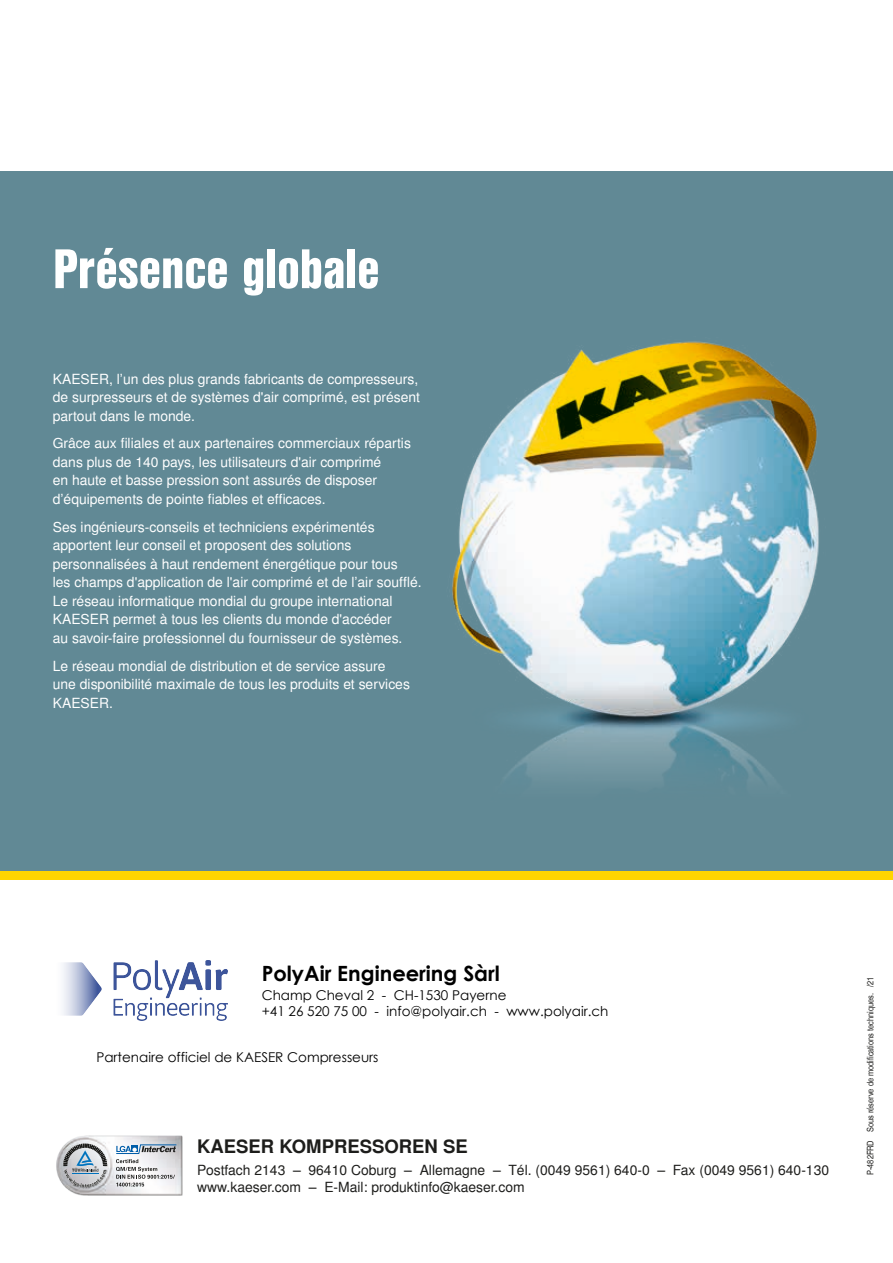
<style>
.page{position:relative;width:893px;height:1263px;background:#fff}
.page>*{position:absolute;margin:0;border:0;box-sizing:border-box;transform-origin:0 0}
.t1{font:54px "Nimbus San L Bla Con";color:#fff}
.t2{font:700 21px "Century Gothic";color:#000}
.t3{font:700 18.45px "Nimbus San L";color:#1d1d1b}
.t4{font:13.95px/18.5px "Nimbus San L";color:#fff}
.t5{font:13.95px/16.6px "Nimbus San L";color:#1d1d1b}
.t6{font:13.5px/16.2px "Century Gothic";color:#000}
.t7{font:9px "Nimbus San L Reg Con";color:#1d1d1b}
</style>
<div class="page">
<div style="left:0;top:171px;width:893px;height:700px;background:#618995"></div>
<img style="left:452px;top:341px;width:367px;height:440px">
<div style="left:0;top:871px;width:893px;height:8px;background:#ffd500"></div>
<img style="left:56px;top:1135px;width:127px;height:61px">
<img style="left:63px;top:1187px;width:44px;height:1px">
<img style="left:107px;top:1143px;width:1px;height:23px">
<img style="left:63px;top:1168px;width:1px;height:19px">
<img style="left:63px;top:1143px;width:44px;height:23px">
<svg style="left:64px;top:1144px;width:43px;height:43px;background:#a4acb2"></svg>
<svg style="left:116px;top:1144px;width:60px;height:43px"></svg>
<img style="left:63px;top:960px;width:165px;height:61px">
<h1 class="t1" style="left:53px;top:228px;width:328px">Présence globale</h1>
<p class="t4" style="left:53px;top:370px;width:369px;text-align:justify">KAESER, l’un des plus grands fabricants de compresseurs, de surpresseurs et de systèmes d'air comprimé, est présent partout dans le monde.</p>
<p class="t4" style="left:53px;top:435px;width:360px">Grâce aux filiales et aux partenaires commerciaux répartis dans plus de 140 pays, les utilisateurs d'air comprimé<br>en haute et basse pression sont assurés de disposer d’équipements de pointe fiables et efficaces.</p>
<p class="t4" style="left:53px;top:518px;width:370px">Ses ingénieurs-conseils et techniciens expérimentés apportent leur conseil et proposent des solutions personnalisées à haut rendement énergétique pour tous<br>les champs d'application de l'air comprimé et de l’air soufflé.<br>Le réseau informatique mondial du groupe international KAESER permet à tous les clients du monde d'accéder<br>au savoir-faire professionnel du fournisseur de systèmes.</p>
<p class="t4" style="left:53px;top:657px;width:359px">Le réseau mondial de distribution et de service assure une disponibilité maximale de tous les produits et services<br>KAESER.</p>
<h2 class="t2" style="left:262px;top:957px;width:240px">PolyAir Engineering Sàrl</h2>
<p class="t6" style="left:262px;top:987px;width:348px">Champ Cheval 2 - CH-1530 Payerne<br>+41 26 520 75 00 - info@polyair.ch - www.polyair.ch</p>
<p class="t6" style="left:96px;top:1049px;width:284px">Partenaire officiel de KAESER Compresseurs</p>
<h3 class="t3" style="left:197px;top:1136px;width:272px">KAESER KOMPRESSOREN SE</h3>
<p class="t5" style="left:197px;top:1162px;width:633px">Postfach 2143 – 96410 Coburg – Allemagne – Tél. (0049 9561) 640-0 – Fax (0049 9561) 640-130 www.kaeser.com – E-Mail: produktinfo@kaeser.com</p>
<p class="t7" style="left:865px;top:1175px;width:199px;rotate:-90deg">P-482FRD Sous réserve de modifications techniques. /21</p>
</div>
